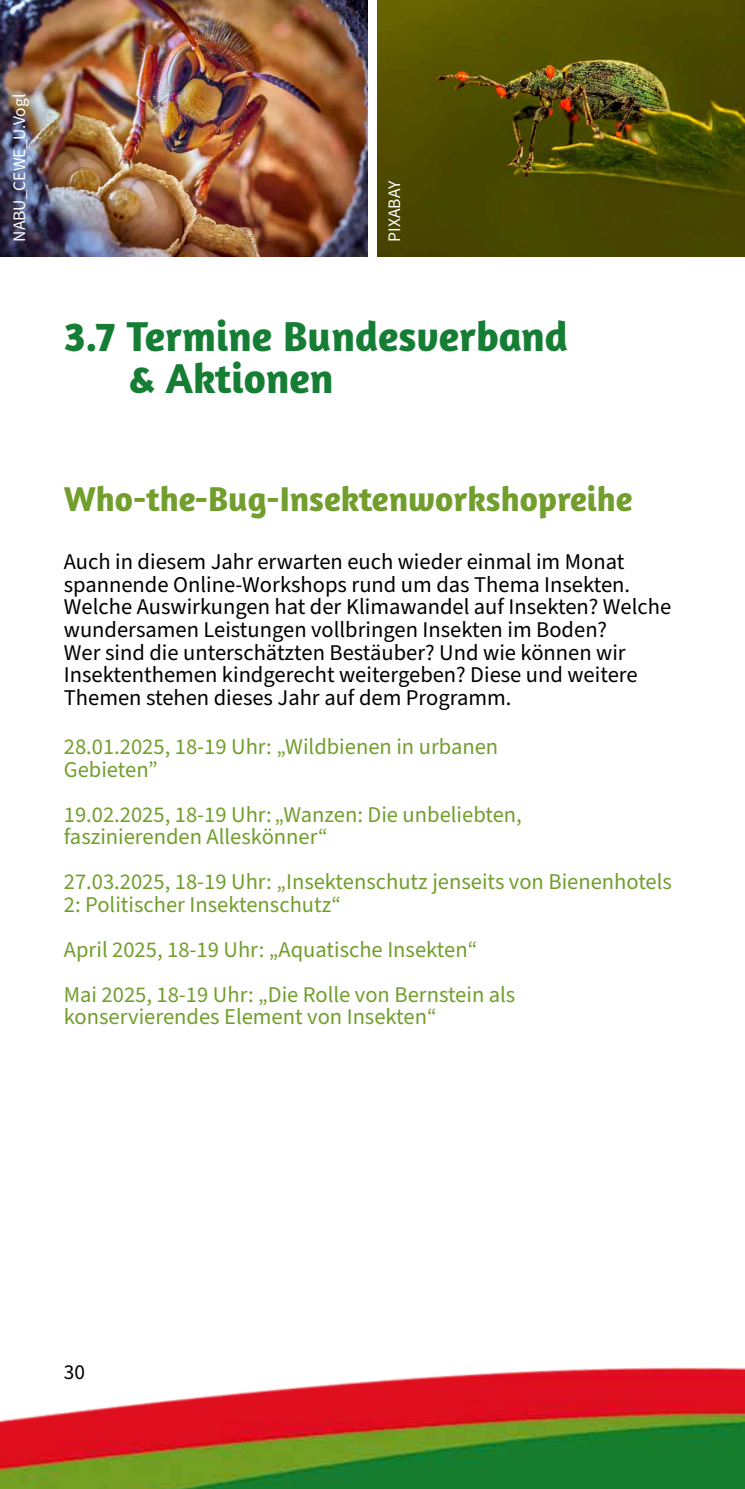
<style>
.page{position:relative;width:745px;height:1489px;background:#fff}
.page>*{position:absolute;margin:0;border:0;box-sizing:border-box;transform-origin:0 0}
.t1{font:700 42.5px/42.5px "Amaranth";color:#167d35}
.t2{font:700 35px "Amaranth";color:#729e2d}
.t3{font:22.5px/22.5px "Source Sans Pro";color:#000}
.t4{font:22.5px/22.5px "Source Sans Pro";color:#729e2d}
.t5{font:21.25px "Source Sans Pro";color:#000}
.t6{font:17.5px "Source Sans Pro";color:#fff}
</style>
<div class="page">
<img style="left:0;top:0;width:367px;height:256px">
<img style="left:377px;top:0;width:367px;height:256px">
<img style="left:0;top:1367px;width:744px;height:121px">
<p class="t6" style="left:8px;top:242px;width:149px;rotate:-90deg">NABU_CEWE_U.Vogl</p>
<p class="t6" style="left:382px;top:242px;width:63px;rotate:-90deg">PIXABAY</p>
<h1 class="t1" style="left:129px;top:314px;width:440px;text-indent:-65px">3.7 Termine Bundesverband &amp; Aktionen</h1>
<h2 class="t2" style="left:64px;top:476px;width:570px">Who-the-Bug-Insektenworkshopreihe</h2>
<p class="t3" style="left:64px;top:551px;width:608px">Auch in diesem Jahr erwarten euch wieder einmal im Monat spannende Online-Workshops rund um das Thema Insekten.<br>Welche Auswirkungen hat der Klimawandel auf Insekten? Welche wundersamen Leistungen vollbringen Insekten im Boden?<br>Wer sind die unterschätzten Bestäuber? Und wie können wir Insektenthemen kindgerecht weitergeben? Diese und weitere Themen stehen dieses Jahr auf dem Programm.</p>
<p class="t4" style="left:64px;top:736px;width:435px">28.01.2025, 18-19 Uhr: „Wildbienen in urbanen<br>Gebieten”</p>
<p class="t4" style="left:64px;top:803px;width:459px">19.02.2025, 18-19 Uhr: „Wanzen: Die unbeliebten, faszinierenden Alleskönner“</p>
<p class="t4" style="left:64px;top:871px;width:609px">27.03.2025, 18-19 Uhr: „Insektenschutz jenseits von Bienenhotels<br>2: Politischer Insektenschutz“</p>
<p class="t4" style="left:64px;top:927px;width:453px;line-height:45px">April 2025, 18-19 Uhr: „Aquatische Insekten“<br>Mai 2025, 18-19 Uhr: „Die Rolle von Bernstein als</p>
<p class="t4" style="left:64px;top:1006px;width:374px">konservierendes Element von Insekten“</p>
<p class="t5" style="left:64px;top:1357px;width:23px">30</p>
</div>
